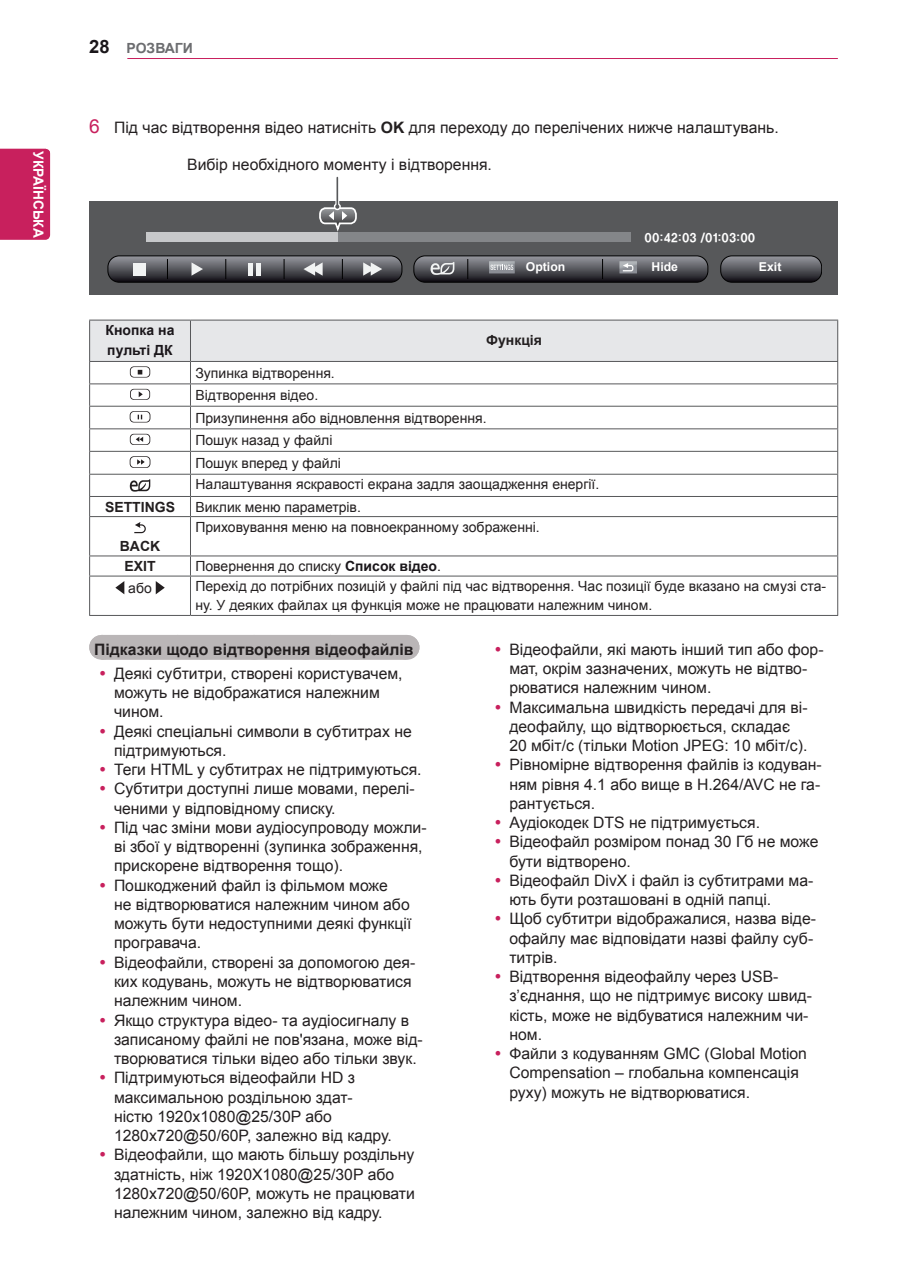
<style>
.page{position:relative;width:903px;height:1275px;background:#fff}
.page>*{position:absolute;margin:0;border:0;box-sizing:border-box;transform-origin:0 0}
.t1{font:700 21px "Arial";color:#fff}
.t2{font:700 18.38px "Arial";color:#1a161a}
.Body-Bullet{font:15.75px/19.2px "Arial";color:#231f20}
._1-Body{font:15.75px "Arial";color:#231f20}
.Body{font:15.75px "Arial";color:#231f20}
.Title-3{font:700 15.75px "Arial";color:#231f20}
.Body-2{font:14px/19.2px "Arial";color:#231f20}
.Body-Bold-Center{font:700 14px "Arial";color:#1a161a}
.Body-3{font:700 14px "Arial";color:#231f20}
.t3{font:700 14px "Arial";color:#fff}
.t4{font:700 14px "Arial";color:#6c6d70}
.Body-Bold-Center-2{font:700 14px "Arial";color:#231f20}
.OSD_help_5pt{font:12.25px "YDI Cstre M";color:#fff}
.OSD_help_5pt-2{font:700 12.25px "Arial";color:#fff}
.s1{font-size:19.25px;color:#c8205d}
.s2{font-weight:700}
.s3{font-weight:700;color:#1a161a}
</style>
<div class="page">
<hr style="left:127px;top:58px;width:711px;height:1px;background:#c8205d">
<div style="left:0;top:149px;width:50px;height:91px;background:#c8205d"></div>
<div style="left:101px;top:635px;width:305px;height:24px;background:#bab6b7"></div>
<svg style="left:152px;top:659px;width:229px;height:1px"></svg>
<svg style="left:406px;top:635px;width:1px;height:25px"></svg>
<hr style="left:89px;top:516px;width:101px;height:1px;background:#57585a">
<hr style="left:89px;top:517px;width:1px;height:38px;background:#57585a">
<hr style="left:190px;top:516px;width:648px;height:1px;background:#57585a">
<hr style="left:190px;top:517px;width:1px;height:38px;background:#57585a">
<hr style="left:837px;top:517px;width:1px;height:38px;background:#57585a">
<hr style="left:89px;top:555px;width:101px;height:1px;background:#57585a">
<svg style="left:89px;top:556px;width:1px;height:20px"></svg>
<hr style="left:190px;top:555px;width:648px;height:1px;background:#57585a">
<svg style="left:190px;top:556px;width:1px;height:20px"></svg>
<svg style="left:837px;top:556px;width:1px;height:20px"></svg>
<hr style="left:89px;top:576px;width:101px;height:1px;background:#57585a">
<hr style="left:89px;top:576px;width:1px;height:39px;background:#57585a">
<hr style="left:190px;top:576px;width:648px;height:1px;background:#57585a">
<hr style="left:190px;top:576px;width:1px;height:39px;background:#57585a">
<hr style="left:837px;top:576px;width:1px;height:39px;background:#57585a">
<hr style="left:89px;top:615px;width:101px;height:1px;background:#57585a">
<hr style="left:190px;top:615px;width:648px;height:1px;background:#57585a">
<svg style="left:89px;top:320px;width:749px;height:196px"></svg>
<svg style="left:134px;top:522px;width:12px;height:11px"></svg>
<svg style="left:115px;top:581px;width:9px;height:13px"></svg>
<svg style="left:156px;top:581px;width:9px;height:13px"></svg>
<div style="left:89px;top:201px;width:749px;height:94px;background:#57585a"></div>
<svg style="left:721px;top:256px;width:101px;height:26px"></svg>
<div style="left:720px;top:256px;width:102px;height:26px;border:1px solid #000;border-radius:11px"></div>
<svg style="left:108px;top:256px;width:294px;height:26px"></svg>
<svg style="left:413px;top:256px;width:295px;height:26px"></svg>
<div style="left:332px;top:232px;width:299px;height:10px;background:#848689"></div>
<div style="left:146px;top:232px;width:192px;height:10px;background:#c7c8ca"></div>
<svg style="left:335px;top:180px;width:4px;height:24px"></svg>
<div style="left:334px;top:203px;width:7px;height:7px;border:3px solid #fff;border-radius:50%"></div>
<hr style="left:336px;top:178px;width:2px;height:28px;background:#57585a">
<svg style="left:319px;top:205px;width:38px;height:27px"></svg>
<p class="t3" style="left:48px;top:151px;width:88px;rotate:90deg">УКРАЇНСЬКА</p>
<h1 class="t1" style="left:50px;top:175px;width:41px;rotate:90deg">УКР</h1>
<p class="t2" style="left:89px;top:34px;width:22px">28</p>
<p class="t4" style="left:126px;top:39px;width:68px">РОЗВАГИ</p>
<p class="_1-Body" style="left:89px;top:117px;width:691px"><span class="s1">6</span> Під час відтворення відео натисніть <span class="s2">OK</span> для переходу до перелічених нижче налаштувань.</p>
<p class="Body" style="left:187px;top:154px;width:306px">Вибір необхідного моменту і відтворення.</p>
<p class="Body-Bold-Center" style="left:106px;top:321px;width:70px">Кнопка на</p>
<p class="Body-Bold-Center" style="left:107px;top:340px;width:67px">пульті ДК</p>
<p class="OSD_help_5pt" style="left:644px;top:231px;width:112px">00:42:03 /01:03:00</p>
<p class="OSD_help_5pt-2" style="left:526px;top:258px;width:41px">Option</p>
<p class="OSD_help_5pt-2" style="left:651px;top:258px;width:28px">Hide</p>
<p class="OSD_help_5pt-2" style="left:759px;top:258px;width:24px">Exit</p>
<p class="Body-Bold-Center-2" style="left:486px;top:331px;width:57px">Функція</p>
<p class="Body-2" style="left:195px;top:363px;width:141px">Зупинка відтворення.</p>
<p class="Body-2" style="left:195px;top:386px;width:124px">Відтворення відео.</p>
<p class="Body-2" style="left:195px;top:408px;width:293px">Призупинення або відновлення відтворення.</p>
<p class="Body-2" style="left:195px;top:431px;width:139px">Пошук назад у файлі</p>
<p class="Body-2" style="left:195px;top:453px;width:147px">Пошук вперед у файлі</p>
<p class="Body-2" style="left:195px;top:475px;width:405px">Налаштування яскравості екрана задля заощадження енергії.</p>
<p class="Body-3" style="left:105px;top:497px;width:72px">SETTINGS</p>
<p class="Body-2" style="left:195px;top:497px;width:167px">Виклик меню параметрів.</p>
<p class="Body-3" style="left:120px;top:537px;width:42px">BACK</p>
<p class="Body-2" style="left:195px;top:517px;width:346px">Приховування меню на повноекранному зображенні.</p>
<p class="Body-3" style="left:124px;top:557px;width:33px">EXIT</p>
<p class="Body-2" style="left:195px;top:557px;width:247px">Повернення до списку <span class="s3">Список відео</span>.</p>
<p class="Body-2" style="left:128px;top:579px;width:25px">або</p>
<p class="Body-2" style="left:195px;top:577px;width:632px">Перехід до потрібних позицій у файлі під час відтворення. Час позиції буде вказано на смузі ста&shy;ну. У деяких файлах ця функція може не працювати належним чином.</p>
<p class="Title-3" style="left:94px;top:639px;width:321px">Підказки щодо відтворення відеофайлів</p>
<p class="Body-Bullet" style="left:114px;top:664px;width:290px">Деякі субтитри, створені користувачем, можуть не відображатися належним чином.</p>
<p class="Body-Bullet" style="left:114px;top:722px;width:299px">Деякі спеціальні символи в субтитрах не підтримуються.</p>
<p class="Body-Bullet" style="left:114px;top:760px;width:309px">Теги HTML у субтитрах не підтримуються.</p>
<p class="Body-Bullet" style="left:114px;top:779px;width:302px">Субтитри доступні лише мовами, перелі&shy;ченими у відповідному списку.</p>
<p class="Body-Bullet" style="left:114px;top:818px;width:314px">Під час зміни мови аудіосупроводу можли&shy;ві збої у відтворенні (зупинка зображення, прискорене відтворення тощо).</p>
<p class="Body-Bullet" style="left:114px;top:876px;width:299px">Пошкоджений файл із фільмом може<br>не відтворюватися належним чином або можуть бути недоступними деякі функції програвача.</p>
<p class="Body-Bullet" style="left:114px;top:953px;width:303px">Відеофайли, створені за допомогою дея&shy;ких кодувань, можуть не відтворюватися належним чином.</p>
<p class="Body-Bullet" style="left:114px;top:1010px;width:310px">Якщо структура відео- та аудіосигналу в записаному файлі не пов'язана, може від&shy;творюватися тільки відео або тільки звук.</p>
<p class="Body-Bullet" style="left:114px;top:1068px;width:279px">Підтримуються відеофайли HD з максимальною роздільною здат&shy;ністю 1920x1080@25/30P або<br>1280x720@50/60P, залежно від кадру.</p>
<p class="Body-Bullet" style="left:114px;top:1145px;width:302px">Відеофайли, що мають більшу роздільну здатність, ніж 1920X1080@25/30P або 1280x720@50/60P, можуть не працювати належним чином, залежно від кадру.</p>
<p class="Body-Bullet" style="left:509px;top:640px;width:316px">Відеофайли, які мають інший тип або фор&shy;мат, окрім зазначених, можуть не відтво&shy;рюватися належним чином.</p>
<p class="Body-Bullet" style="left:509px;top:697px;width:300px">Максимальна швидкість передачі для ві&shy;деофайлу, що відтворюється, складає<br>20 мбіт/с (тільки Motion JPEG: 10 мбіт/с).</p>
<p class="Body-Bullet" style="left:509px;top:755px;width:314px;text-align:justify">Рівномірне відтворення файлів із кодуван&shy;ням рівня 4.1 або вище в H.264/AVC не га&shy;рантується.</p>
<p class="Body-Bullet" style="left:509px;top:813px;width:252px">Аудіокодек DTS не підтримується.</p>
<p class="Body-Bullet" style="left:509px;top:832px;width:311px">Відеофайл розміром понад 30 Гб не може бути відтворено.</p>
<p class="Body-Bullet" style="left:509px;top:871px;width:306px">Відеофайл DivX і файл із субтитрами ма&shy;ють бути розташовані в одній папці.</p>
<p class="Body-Bullet" style="left:509px;top:909px;width:308px">Щоб субтитри відображалися, назва віде&shy;офайлу має відповідати назві файлу суб&shy;титрів.</p>
<p class="Body-Bullet" style="left:509px;top:967px;width:304px">Відтворення відеофайлу через USB&shy;з’єднання, що не підтримує високу швид&shy;кість, може не відбуватися належним чи&shy;ном.</p>
<p class="Body-Bullet" style="left:509px;top:1044px;width:299px">Файли з кодуванням GMC (Global Motion<br>Compensation – глобальна компенсація руху) можуть не відтворюватися.</p>
</div>
